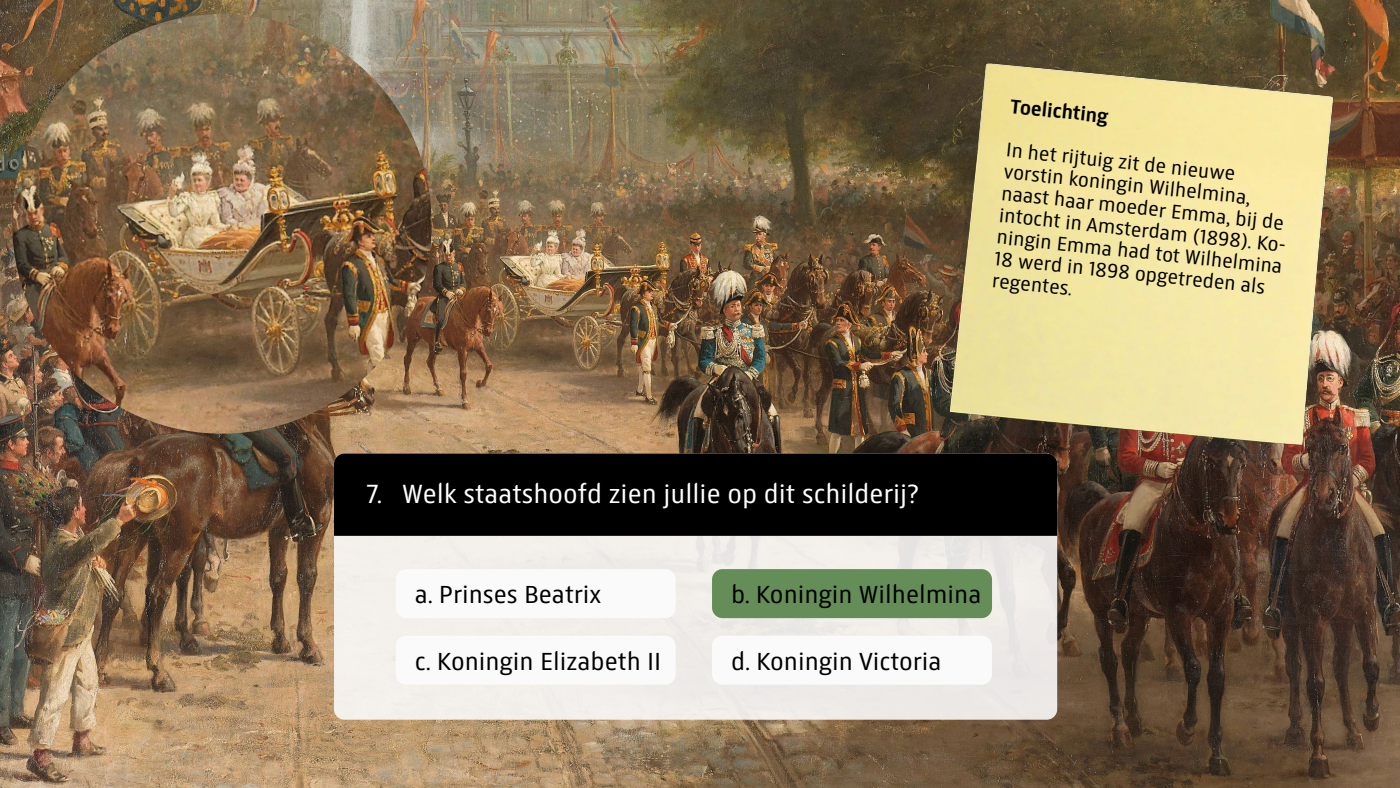
<style>
.page{position:relative;width:1400px;height:788px;background:#fff}
.page>*{position:absolute;margin:0;border:0;box-sizing:border-box;transform-origin:0 0}
.t1{font:28px "Rijksmuseum";color:#fff}
.t2{font:26.25px "Rijksmuseum";color:#000}
.t3{font:21px/21.9px "Rijksmuseum";color:#000}
.t4{font:700 21px "Rijksmuseum";color:#000}
</style>
<div class="page">
<img style="left:0;top:0;width:1400px;height:788px">
<div style="left:334px;top:453px;width:723px;height:266px;background:#f1eeea;border-radius:10px"></div>
<div style="left:396px;top:569px;width:280px;height:49px;background:#fafafa;border-radius:10px"></div>
<div style="left:396px;top:635px;width:280px;height:49px;background:#fafafa;border-radius:10px"></div>
<div style="left:712px;top:569px;width:280px;height:49px;background:#658d58;border-radius:10px"></div>
<div style="left:712px;top:635px;width:280px;height:49px;background:#fafafa;border-radius:10px"></div>
<div style="left:334px;top:453px;width:723px;height:83px;background:#000"></div>
<img style="left:1px;top:14px;width:442px;height:431px">
<img style="left:893px;top:32px;width:489px;height:472px">
<p class="t4" style="left:1012px;top:94px;width:100px;rotate:6deg">Toelichting</p>
<p class="t3" style="left:1007px;top:139px;width:293px;rotate:6deg">In het rijtuig zit de nieuwe vorstin koningin Wilhelmina, naast haar moeder Emma, bij de intocht in Amsterdam (1898). Ko&shy;ningin Emma had tot Wilhelmina<br>18 werd in 1898 opgetreden als regentes.</p>
<h1 class="t1" style="left:366px;top:478px;width:554px">7. Welk staatshoofd zien jullie op dit schilderij?</h1>
<p class="t2" style="left:415px;top:580px;width:188px">a. Prinses Beatrix</p>
<p class="t2" style="left:415px;top:647px;width:248px">c. Koningin Elizabeth II</p>
<p class="t2" style="left:731px;top:580px;width:252px">b. Koningin Wilhelmina</p>
<p class="t2" style="left:731px;top:647px;width:212px">d. Koningin Victoria</p>
</div>
